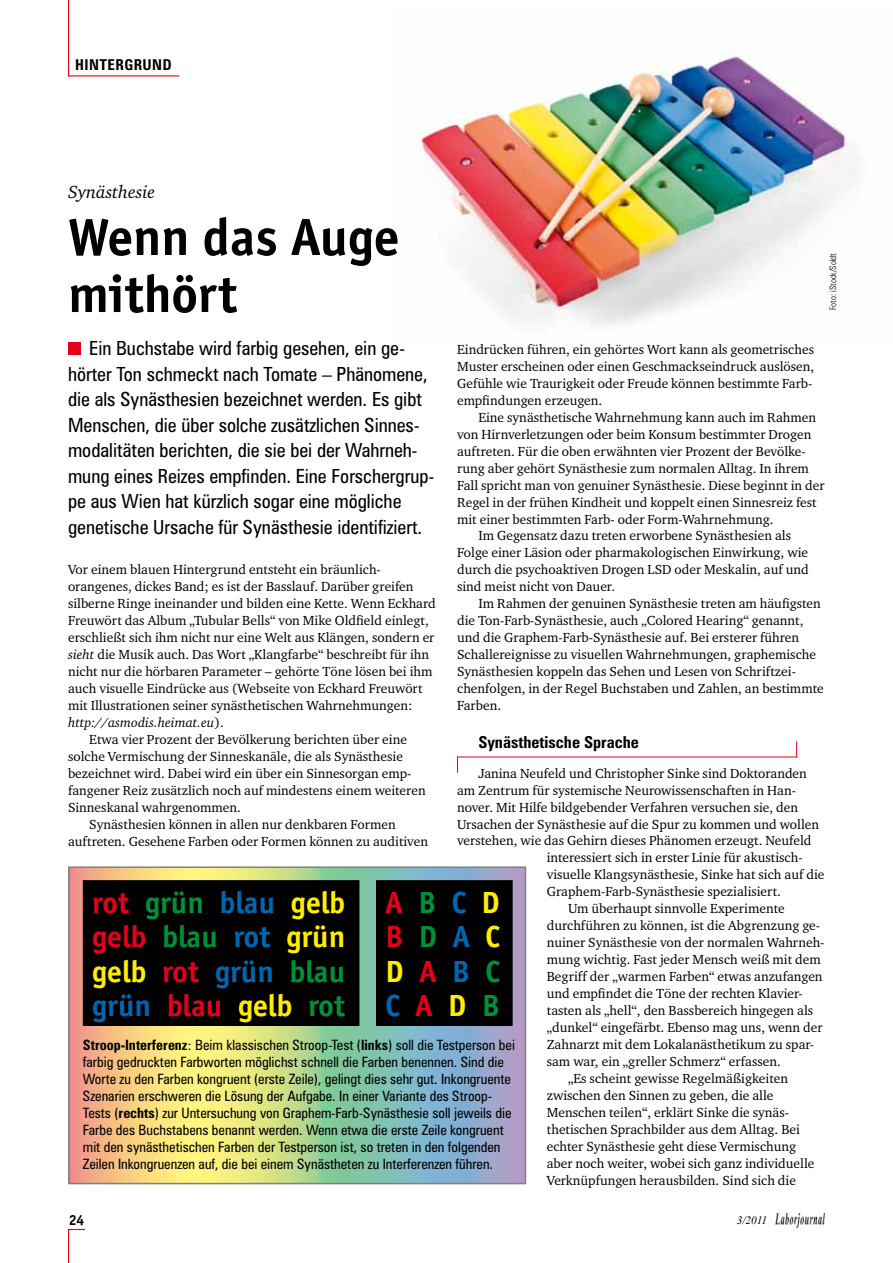
<style>
.page{position:relative;width:893px;height:1263px;background:#fff}
.page>*{position:absolute;margin:0;border:0;box-sizing:border-box;transform-origin:0 0}
.t1{font:700 54px/57px "Officina Sans";color:#000}
.t2{font:700 31.5px/34.5px "Officina Sans";color:#ffed00;text-align:justify}
.t3{font:700 31.5px/34.5px "Officina Sans";color:#e2001a;text-align:justify}
.t4{font:condensed 19.5px/25.5px "Zurich BT";color:#000}
.t5{font:italic 18px "Charter ITC";color:#000}
.t6{font:700 condensed 16.5px "Zurich BT";color:#000}
.t7{font:700 condensed 15px "Zurich BT";letter-spacing:.03em;color:#000}
.t8{font:700 15px "Officina Sans";color:#000}
.t9{font:condensed 14.25px/17px "Zurich BT";color:#000}
.t10{font:13.5px/17px "Charter ITC";color:#000}
.t11{font:italic 13.5px "Charter ITC";color:#000}
.t12{font:italic 11.25px "Times New Roman";color:#000}
.t13{font:300 condensed 9px "Zurich BT";color:#000}
.s1{font-style:italic}
.s2{font-style:normal}
.s3{color:#e2001a}
.s4{color:#009037}
.s5{color:#0066af}
.s6{color:#ffed00}
.s7{font-weight:700}
.s8{font-family:"Charter ITC";font-stretch:normal;font-size:13.5px}
</style>
<div class="page">
<img style="left:776px;top:1213px;width:49px;height:14px">
<hr style="left:68px;top:1229px;width:1px;height:34px;background:#e2001a">
<svg style="left:69px;top:1229px;width:16px;height:1px"></svg>
<hr style="left:68px;top:0;width:1px;height:77px;background:#e2001a">
<hr style="left:68px;top:75px;width:111px;height:2px;background:#e2001a">
<img style="left:412px;top:51px;width:446px;height:274px">
<hr style="left:457px;top:757px;width:340px;height:1px;background:#e2001a">
<svg style="left:457px;top:758px;width:1px;height:15px"></svg>
<svg style="left:796px;top:741px;width:1px;height:16px"></svg>
<div style="left:68px;top:342px;width:13px;height:13px;background:#e2001a"></div>
<svg style="left:71px;top:869px;width:452px;height:312px;background:#bec79d"></svg>
<div style="left:83px;top:881px;width:276px;height:144px;background:#000"></div>
<div style="left:83px;top:880px;width:276px;height:146px;border:1px solid #000"></div>
<div style="left:377px;top:881px;width:135px;height:144px;background:#000"></div>
<div style="left:376px;top:880px;width:136px;height:146px;border:1px solid #000"></div>
<p class="t7" style="left:75px;top:56px;width:98px">Hintergrund</p>
<h3 class="t5" style="left:68px;top:181px;width:89px">Synästhesie</h3>
<h1 class="t1" style="left:68px;top:208px;width:333px">Wenn das Auge mithört</h1>
<p class="t13" style="left:827px;top:310px;width:59px;rotate:-90deg">Foto: iStock/Soldt</p>
<p class="t4" style="left:68px;top:335px;width:368px;text-indent:21px">Ein Buchstabe wird farbig gesehen, ein ge&shy;hörter Ton schmeckt nach Tomate – Phänomene, die als Synästhesien bezeichnet werden. Es gibt Menschen, die über solche zusätzlichen Sinnes&shy;modalitäten berichten, die sie bei der Wahrneh&shy;mung eines Reizes empfinden. Eine Forschergrup&shy;pe aus Wien hat kürzlich sogar eine mögliche genetische Ursache für Synästhesie identifiziert.</p>
<p class="t10" style="left:457px;top:341px;width:359px">Eindrücken führen, ein gehörtes Wort kann als geometrisches Muster erscheinen oder einen Geschmackseindruck auslösen, Gefühle wie Traurigkeit oder Freude können bestimmte Farb&shy;empfindungen erzeugen.</p>
<p class="t10" style="left:478px;top:408px;width:339px">Eine synästhetische Wahrnehmung kann auch im Rahmen</p>
<p class="t10" style="left:457px;top:425px;width:356px">von Hirnverletzungen oder beim Konsum bestimmter Drogen</p>
<p class="t10" style="left:457px;top:442px;width:350px">auftreten. Für die oben erwähnten vier Prozent der Bevölke-</p>
<p class="t10" style="left:457px;top:459px;width:353px">rung aber gehört Synästhesie zum normalen Alltag. In ihrem</p>
<p class="t10" style="left:457px;top:476px;width:369px">Fall spricht man von genuiner Synästhesie. Diese beginnt in der</p>
<p class="t10" style="left:457px;top:493px;width:361px">Regel in der frühen Kindheit und koppelt einen Sinnesreiz fest</p>
<p class="t10" style="left:457px;top:510px;width:318px">mit einer bestimmten Farb- oder Form-Wahrnehmung.</p>
<p class="t10" style="left:478px;top:527px;width:314px">Im Gegensatz dazu treten erworbene Synästhesien als</p>
<p class="t10" style="left:457px;top:544px;width:353px">Folge einer Läsion oder pharmakologischen Einwirkung, wie</p>
<p class="t10" style="left:457px;top:561px;width:353px">durch die psychoaktiven Drogen LSD oder Meskalin, auf und</p>
<p class="t10" style="left:457px;top:578px;width:160px">sind meist nicht von Dauer.</p>
<p class="t10" style="left:478px;top:595px;width:344px">Im Rahmen der genuinen Synästhesie treten am häufigsten</p>
<p class="t10" style="left:457px;top:612px;width:348px">die Ton-Farb-Synästhesie, auch „Colored Hearing“ genannt,</p>
<p class="t10" style="left:457px;top:629px;width:344px">und die Graphem-Farb-Synästhesie auf. Bei ersterer führen</p>
<p class="t10" style="left:457px;top:646px;width:360px">Schallereignisse zu visuellen Wahrnehmungen, graphemische</p>
<p class="t10" style="left:457px;top:663px;width:340px">Synästhesien koppeln das Sehen und Lesen von Schriftzei-</p>
<p class="t10" style="left:457px;top:680px;width:368px">chenfolgen, in der Regel Buchstaben und Zahlen, an bestimmte</p>
<p class="t10" style="left:457px;top:697px;width:45px">Farben.</p>
<p class="t6" style="left:478px;top:732px;width:162px">Synästhetische Sprache</p>
<p class="t10" style="left:478px;top:764px;width:330px">Janina Neufeld und Christopher Sinke sind Doktoranden</p>
<p class="t10" style="left:457px;top:781px;width:340px">am Zentrum für systemische Neurowissenschaften in Han-</p>
<p class="t10" style="left:457px;top:798px;width:343px">nover. Mit Hilfe bildgebender Verfahren versuchen sie, den</p>
<p class="t10" style="left:457px;top:815px;width:364px">Ursachen der Synästhesie auf die Spur zu kommen und wollen</p>
<p class="t10" style="left:457px;top:832px;width:356px">verstehen, wie das Gehirn dieses Phänomen erzeugt. Neufeld</p>
<p class="t10" style="left:547px;top:849px;width:257px">interessiert sich in erster Linie für akustisch-</p>
<p class="t10" style="left:547px;top:866px;width:279px">visuelle Klangsynästhesie, Sinke hat sich auf die</p>
<p class="t10" style="left:547px;top:883px;width:236px">Graphem-Farb-Synästhesie spezialisiert.</p>
<p class="t10" style="left:568px;top:900px;width:218px">Um überhaupt sinnvolle Experimente</p>
<p class="t10" style="left:547px;top:917px;width:275px">durchführen zu können, ist die Abgrenzung ge-</p>
<p class="t10" style="left:547px;top:934px;width:279px">nuiner Synästhesie von der normalen Wahrneh-</p>
<p class="t10" style="left:547px;top:951px;width:276px">mung wichtig. Fast jeder Mensch weiß mit dem</p>
<p class="t10" style="left:547px;top:968px;width:277px">Begriff der „warmen Farben“ etwas anzufangen</p>
<p class="t10" style="left:547px;top:985px;width:258px">und empfindet die Töne der rechten Klavier-</p>
<p class="t10" style="left:547px;top:1002px;width:268px">tasten als „hell“, den Bassbereich hingegen als</p>
<p class="t10" style="left:547px;top:1019px;width:277px">„dunkel“ eingefärbt. Ebenso mag uns, wenn der</p>
<p class="t10" style="left:547px;top:1036px;width:269px">Zahnarzt mit dem Lokalanästhetikum zu spar-</p>
<p class="t10" style="left:547px;top:1052px;width:236px">sam war, ein „greller Schmerz“ erfassen.</p>
<p class="t10" style="left:568px;top:1069px;width:222px">„Es scheint gewisse Regelmäßigkeiten</p>
<p class="t10" style="left:547px;top:1086px;width:228px">zwischen den Sinnen zu geben, die alle</p>
<p class="t10" style="left:547px;top:1103px;width:244px">Menschen teilen“, erklärt Sinke die synäs-</p>
<p class="t10" style="left:547px;top:1120px;width:255px">thetischen Sprachbilder aus dem Alltag. Bei</p>
<p class="t10" style="left:547px;top:1137px;width:251px">echter Synästhesie geht diese Vermischung</p>
<p class="t10" style="left:547px;top:1154px;width:269px">aber noch weiter, wobei sich ganz individuelle</p>
<p class="t10" style="left:547px;top:1171px;width:251px">Verknüpfungen herausbilden. Sind sich die</p>
<p class="t10" style="left:68px;top:561px;width:314px">Vor einem blauen Hintergrund entsteht ein bräunlich-</p>
<p class="t10" style="left:68px;top:578px;width:347px">orangenes, dickes Band; es ist der Basslauf. Darüber greifen</p>
<p class="t10" style="left:68px;top:595px;width:369px">silberne Ringe ineinander und bilden eine Kette. Wenn Eckhard</p>
<p class="t10" style="left:68px;top:612px;width:362px">Freuwört das Album „Tubular Bells“ von Mike Oldfield einlegt,</p>
<p class="t10" style="left:68px;top:629px;width:368px">erschließt sich ihm nicht nur eine Welt aus Klängen, sondern er</p>
<p class="t10" style="left:68px;top:646px;width:363px"><span class="s1">sieht</span> die Musik auch. Das Wort „Klangfarbe“ beschreibt für ihn</p>
<p class="t10" style="left:68px;top:663px;width:366px">nicht nur die hörbaren Parameter <span class="s1">–</span> gehörte Töne lösen bei ihm</p>
<p class="t10" style="left:68px;top:680px;width:356px">auch visuelle Eindrücke aus (Webseite von Eckhard Freuwört</p>
<p class="t10" style="left:68px;top:696px;width:346px">mit Illustrationen seiner synästhetischen Wahrnehmungen:</p>
<p class="t11" style="left:68px;top:714px;width:157px">http://asmodis.heimat.eu<span class="s2">).</span></p>
<p class="t10" style="left:89px;top:730px;width:319px">Etwa vier Prozent der Bevölkerung berichten über eine</p>
<p class="t10" style="left:68px;top:747px;width:336px">solche Vermischung der Sinneskanäle, die als Synästhesie</p>
<p class="t10" style="left:68px;top:764px;width:345px">bezeichnet wird. Dabei wird ein über ein Sinnesorgan emp-</p>
<p class="t10" style="left:68px;top:781px;width:359px">fangener Reiz zusätzlich noch auf mindestens einem weiteren</p>
<p class="t10" style="left:68px;top:798px;width:174px">Sinneskanal wahrgenommen.</p>
<p class="t10" style="left:89px;top:815px;width:308px">Synästhesien können in allen nur denkbaren Formen</p>
<p class="t10" style="left:68px;top:832px;width:362px">auftreten. Gesehene Farben oder Formen können zu auditiven</p>
<h2 class="t2" style="left:92px;top:885px;width:254px"><span class="s3">rot</span> <span class="s4">grün</span> <span class="s5">blau</span> gelb <span class="s3">gelb</span> <span class="s4">blau</span> <span class="s5">rot</span> grün gelb <span class="s3">rot</span> <span class="s5">grün</span> <span class="s4">blau </span><span class="s5">grün</span> <span class="s3">blau</span> gelb <span class="s4">rot</span></h2>
<h2 class="t3" style="left:386px;top:885px;width:116px">A <span class="s4">B</span> <span class="s5">C</span> <span class="s6">D </span>B <span class="s4">D</span> <span class="s5">A</span> <span class="s6">C D</span> A <span class="s5">B</span> <span class="s4">C </span><span class="s5">C</span> A <span class="s6">D</span> <span class="s4">B</span></h2>
<p class="t9" style="left:83px;top:1036px;width:434px"><span class="s7">Stroop-Interferenz</span><span class="s8">:</span> Beim klassischen Stroop-Test (<span class="s7">links</span>) soll die Testperson bei farbig gedruckten Farbworten möglichst schnell die Farben benennen. Sind die Worte zu den Farben kongruent (erste Zeile), gelingt dies sehr gut. Inkongruente Szenarien erschweren die Lösung der Aufgabe. In einer Variante des Stroop-Tests (<span class="s7">rechts</span>) zur Untersuchung von Graphem-Farb-Synästhesie soll jeweils die Farbe des Buchstabens benannt werden. Wenn etwa die erste Zeile kongruent mit den synästhetischen Farben der Testperson ist, so treten in den folgenden Zeilen Inkongruenzen auf, die bei einem Synästheten zu Interferenzen führen.</p>
<p class="t8" style="left:69px;top:1211px;width:17px">24</p>
<p class="t12" style="left:737px;top:1212px;width:32px">3/2011</p>
</div>
